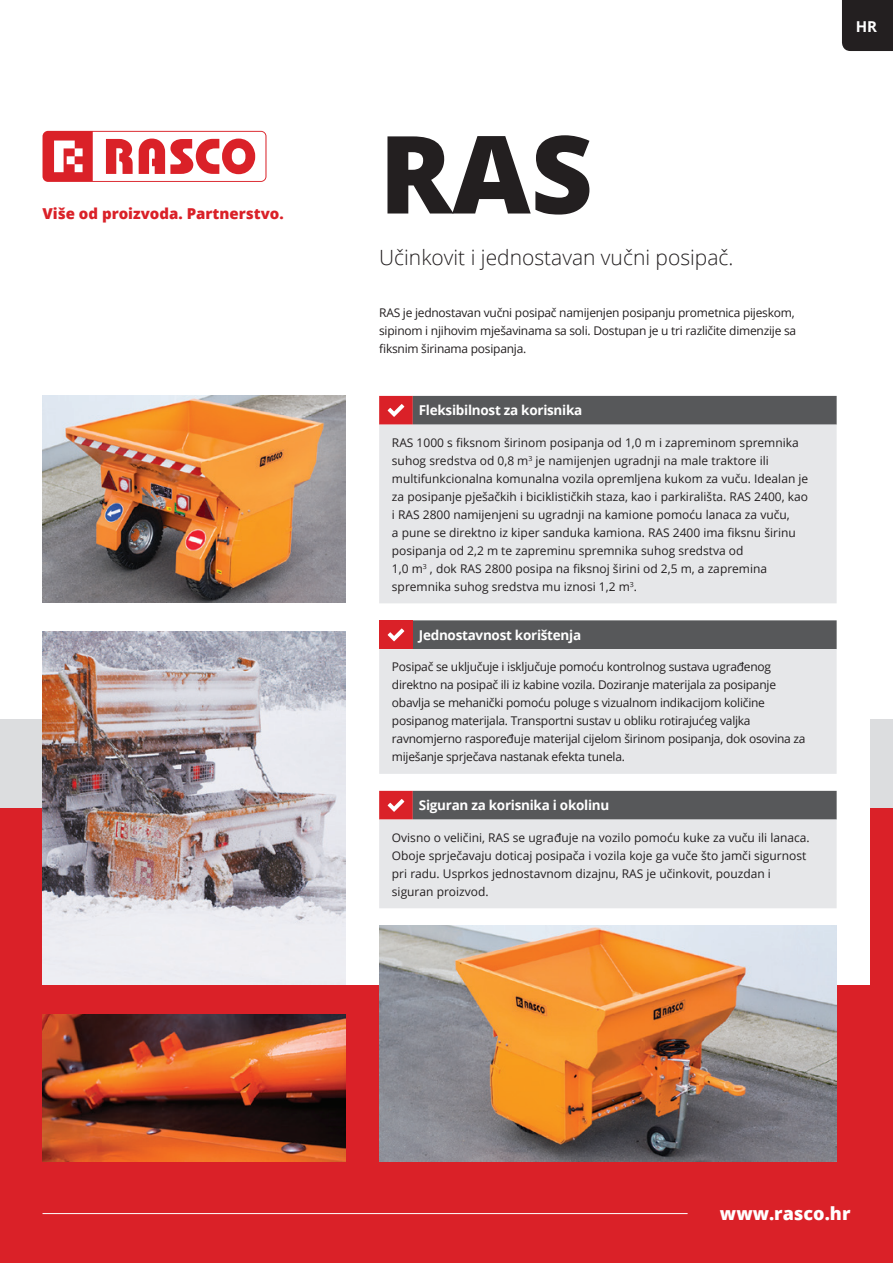
<style>
.page{position:relative;width:893px;height:1263px;background:#fff}
.page>*{position:absolute;margin:0;border:0;box-sizing:border-box;transform-origin:0 0}
.t1{font:800 108px "Open Sans";color:#231f20}
.t2{font:300 21px "Open Sans";color:#231f20}
.t3{font:800 18px "Open Sans";color:#fff}
.t4{font:800 15px "Open Sans";color:#da2128}
.t5{font:700 15px "Open Sans";color:#fff}
._8pt_tekst{font:700 13.5px "Open Sans";letter-spacing:-.02em;color:#fff}
._8pt_tekst-2{font:12px/18px "Open Sans";color:#231f20}
._8pt_tekst-3{font:12px/18px "Open Sans";letter-spacing:-.02em;color:#231f20}
</style>
<div class="page">
<div style="left:0;top:720px;width:893px;height:265px;background:#dcdddf"></div>
<div style="left:0;top:808px;width:893px;height:455px;background:#da2128"></div>
<div style="left:345px;top:425px;width:525px;height:560px;background:#fff"></div>
<svg style="left:43px;top:131px;width:223px;height:51px"></svg>
<div style="left:842px;top:0;width:51px;height:51px;background:#231f20"></div>
<hr style="left:43px;top:1213px;width:645px;height:1px;background:#fff">
<img style="left:43px;top:631px;width:302px;height:354px">
<img style="left:43px;top:396px;width:302px;height:206px">
<img style="left:43px;top:1014px;width:302px;height:147px">
<img style="left:379px;top:926px;width:458px;height:235px">
<div style="left:413px;top:396px;width:424px;height:29px;background:#57585a"></div>
<svg style="left:379px;top:425px;width:458px;height:483px;background:#d7d8d9"></svg>
<svg style="left:379px;top:396px;width:34px;height:423px;background:#e6c4c7"></svg>
<p class="t4" style="left:43px;top:202px;width:243px">Više od proizvoda. Partnerstvo.</p>
<p class="t1" style="left:379px;top:92px;width:215px">RAS</p>
<p class="t2" style="left:379px;top:243px;width:356px">Učinkovit i jednostavan vučni posipač.</p>
<p class="_8pt_tekst-3" style="left:379px;top:303px;width:419px">RAS je jednostavan vučni posipač namijenjen posipanju prometnica pijeskom, sipinom i njihovim mješavinama sa soli. Dostupan je u tri različite dimenzije sa fiksnim širinama posipanja.</p>
<p class="_8pt_tekst" style="left:419px;top:401px;width:165px">Fleksibilnost za korisnika</p>
<p class="_8pt_tekst-2" style="left:392px;top:433px;width:418px">RAS 1000 s fiksnom širinom posipanja od 1,0 m i zapreminom spremnika suhog sredstva od 0,8 m<sup>3</sup> je namijenjen ugradnji na male traktore ili multifunkcionalna komunalna vozila opremljena kukom za vuču. Idealan je za posipanje pješačkih i biciklističkih staza, kao i parkirališta. RAS 2400, kao i RAS 2800 namijenjeni su ugradnji na kamione pomoću lanaca za vuču,<br>a pune se direktno iz kiper sanduka kamiona. RAS 2400 ima fiksnu širinu posipanja od 2,2 m te zapreminu spremnika suhog sredstva od<br>1,0 m<sup>3</sup> , dok RAS 2800 posipa na fiksnoj širini od 2,5 m, a zapremina spremnika suhog sredstva mu iznosi 1,2 m<sup>3</sup>.</p>
<p class="_8pt_tekst" style="left:419px;top:625px;width:164px">Jednostavnost korištenja</p>
<p class="_8pt_tekst-3" style="left:392px;top:657px;width:415px">Posipač se uključuje i isključuje pomoću kontrolnog sustava ugrađenog direktno na posipač ili iz kabine vozila. Doziranje materijala za posipanje obavlja se mehanički pomoću poluge s vizualnom indikacijom količine posipanog materijala. Transportni sustav u obliku rotirajućeg valjka ravnomjerno raspoređuje materijal cijelom širinom posipanja, dok osovina za miješanje sprječava nastanak efekta tunela.</p>
<p class="_8pt_tekst" style="left:419px;top:796px;width:192px">Siguran za korisnika i okolinu</p>
<p class="_8pt_tekst-2" style="left:392px;top:828px;width:419px">Ovisno o veličini, RAS se ugrađuje na vozilo pomoću kuke za vuču ili lanaca.<br>Oboje sprječavaju doticaj posipača i vozila koje ga vuče što jamči sigurnost pri radu. Usprkos jednostavnom dizajnu, RAS je učinkovit, pouzdan i siguran proizvod.</p>
<p class="t5" style="left:856px;top:16px;width:23px">HR</p>
<p class="t3" style="left:720px;top:1200px;width:132px">www.rasco.hr</p>
</div>
